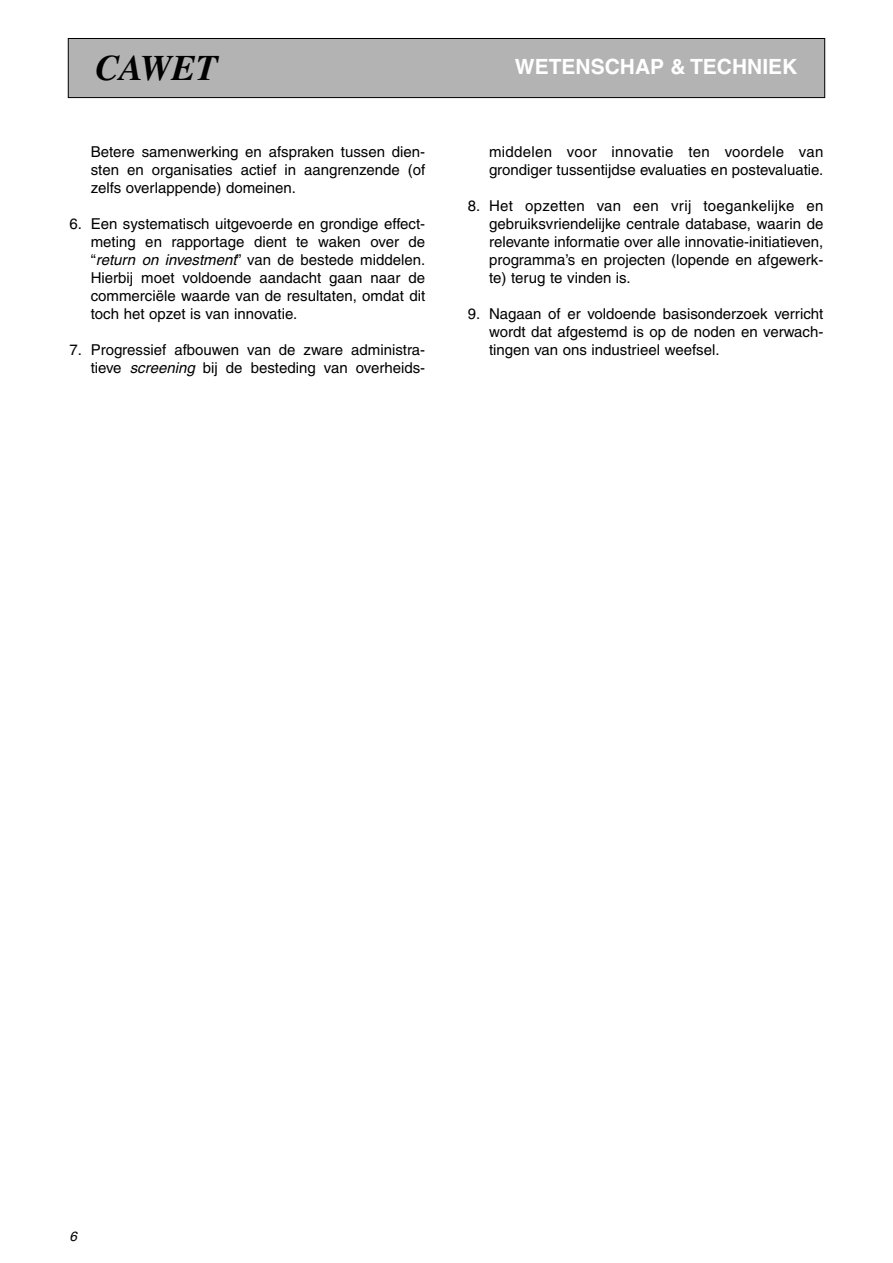
<style>
.page{position:relative;width:893px;height:1263px;background:#fff}
.page>*{position:absolute;margin:0;border:0;box-sizing:border-box;transform-origin:0 0}
.t1{font:italic 700 36px "Times";color:#000}
.t2{font:700 21px "Helvetica";color:#fff}
.t3{font:15px/18px "Helvetica";color:#000;text-align:justify}
.t4{font:italic 13.5px "Helvetica";color:#000}
.s1{font-style:italic}
</style>
<div class="page">
<div style="left:68px;top:38px;width:757px;height:60px;background:#b3b3b3"></div>
<div style="left:68px;top:38px;width:757px;height:60px;border:1px solid #000"></div>
<h1 class="t1" style="left:95px;top:55px;width:124px">CAWET</h1>
<h2 class="t2" style="left:515px;top:59px;width:284px">WETENSCHAP &amp; TECHNIEK</h2>
<p class="t3" style="left:91px;top:144px;width:336px">Betere samenwerking en afspraken tussen dien&shy;sten en organisaties actief in aangrenzende (of zelfs overlappende) domeinen.</p>
<p class="t3" style="left:91px;top:216px;width:336px;text-indent:-21px">6. Een systematisch uitgevoerde en grondige effect&shy;meting en rapportage dient te waken over de “<span class="s1">return on investment</span>” van de bestede middelen.<br>Hierbij moet voldoende aandacht gaan naar de commerciële waarde van de resultaten, omdat dit toch het opzet is van innovatie.</p>
<p class="t3" style="left:70px;top:342px;width:357px;text-align:right">7. Progressief afbouwen van de zware administra&shy;tieve <span class="s1">screening</span> bij de besteding van overheids-</p>
<p class="t3" style="left:489px;top:144px;width:336px">middelen voor innovatie ten voordele van grondiger tussentijdse evaluaties en postevaluatie.</p>
<p class="t3" style="left:489px;top:198px;width:336px;text-indent:-21px">8. Het opzetten van een vrij toegankelijke en gebruiksvriendelijke centrale database, waarin de relevante informatie over alle innovatie-initiatieven, programma’s en projecten (lopende en afgewerk&shy;te) terug te vinden is.</p>
<p class="t3" style="left:489px;top:306px;width:336px;text-indent:-21px">9. Nagaan of er voldoende basisonderzoek verricht wordt dat afgestemd is op de noden en verwach&shy;tingen van ons industrieel weefsel.</p>
<p class="t4" style="left:70px;top:1231px;width:9px">6</p>
</div>
